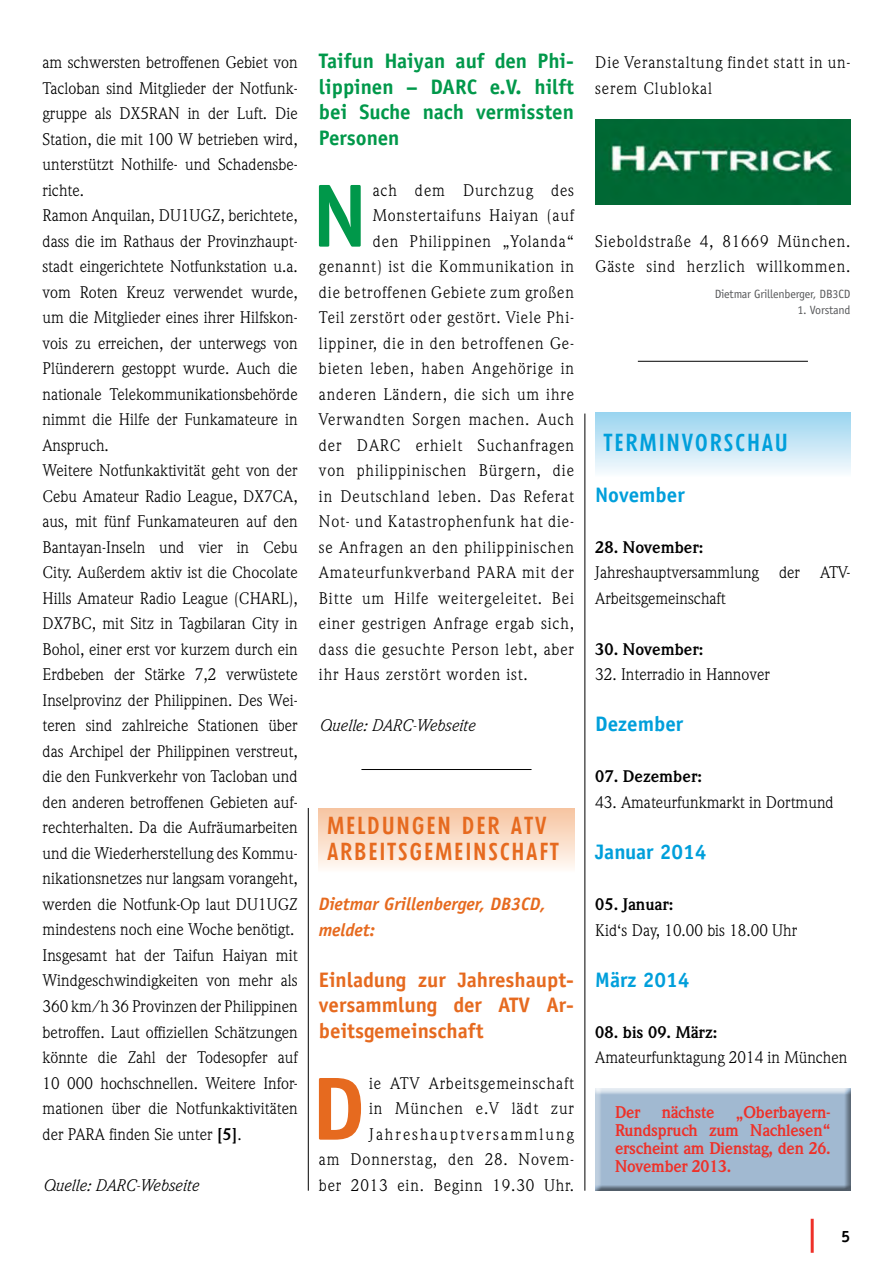
<style>
.page{position:relative;width:893px;height:1263px;background:#fff}
.page>*{position:absolute;margin:0;border:0;box-sizing:border-box;transform-origin:0 0}
.t1{font:700 90px "Officina Sans LT";color:#00984a}
.t2{font:700 90px "Officina Sans LT";color:#e66a1f}
.t3{font:500 condensed 24px/25.5px "Limerick";letter-spacing:.1em;color:#e66a1f}
.t4{font:500 condensed 24px "Limerick";letter-spacing:.1em;color:#009fdb}
.t5{font:700 21px/25.5px "Officina Sans LT";color:#00984a;text-align:justify}
.t6{font:700 21px/25.5px "Officina Sans LT";color:#e66a1f;text-align:justify}
.t7{font:700 21px "Officina Sans LT";color:#009fdb}
.t8{font:italic 700 18px/25.5px "Officina Sans LT";color:#e66a1f}
.t9{font:700 16.65px/18px "Weidemann LT";letter-spacing:-.015em;color:#ee3129;text-align:justify}
.t10{font:16.5px/25.5px "Weidemann LT";color:#000}
.t11{font:16.5px/25.5px "Weidemann LT";letter-spacing:.05em;color:#000}
.t12{font:700 16.5px "Weidemann LT";color:#000}
.t13{font:italic 16.5px "Weidemann LT";color:#000}
.t14{font:700 16.5px "Officina Sans LT";color:#000}
.t15{font:12px "Officina Sans LT";letter-spacing:-.015em;color:#58595b}
.s1{font-weight:700}
</style>
<div class="page">
<hr style="left:811px;top:1219px;width:3px;height:34px;background:#ee3129">
<div style="left:593px;top:1088px;width:258px;height:104px;background:#000;opacity:.5"></div>
<hr style="left:308px;top:808px;width:1px;height:383px;background:#000">
<hr style="left:361px;top:769px;width:170px;height:1px;background:#000">
<div style="left:319px;top:808px;width:255px;height:64px;background:linear-gradient(to bottom,#f6c39f,#fffaf5)"></div>
<hr style="left:638px;top:361px;width:170px;height:1px;background:#000">
<div style="left:595px;top:413px;width:255px;height:63px;background:linear-gradient(to bottom,#9ad4ef,#f8fbfe)"></div>
<img style="left:595px;top:119px;width:255px;height:85px">
<hr style="left:585px;top:414px;width:1px;height:777px;background:#000">
<p class="t10" style="left:43px;top:49px;width:257px">am schwersten betroffenen Gebiet von Tacloban sind Mitglieder der Notfunk&shy;gruppe als DX5RAN in der Luft. Die Station, die mit 100 W betrieben wird, unterstützt Nothilfe- und Schadensbe&shy;richte.<br>Ramon Anquilan, DU1UGZ, berichtete, dass die im Rathaus der Provinzhaupt&shy;stadt eingerichtete Notfunkstation u.a. vom Roten Kreuz verwendet wurde, um die Mitglieder eines ihrer Hilfskon&shy;vois zu erreichen, der unterwegs von Plünderern gestoppt wurde. Auch die nationale Telekommunikationsbehörde nimmt die Hilfe der Funkamateure in Anspruch.<br>Weitere Notfunkaktivität geht von der Cebu Amateur Radio League, DX7CA, aus, mit fünf Funkamateuren auf den Bantayan-Inseln und vier in Cebu City. Außerdem aktiv ist die Chocolate Hills Amateur Radio League (CHARL), DX7BC, mit Sitz in Tagbilaran City in Bohol, einer erst vor kurzem durch ein Erdbeben der Stärke 7,2 verwüstete Inselprovinz der Philippinen. Des Wei&shy;teren sind zahlreiche Stationen über das Archipel der Philippinen verstreut, die den Funkverkehr von Tacloban und den anderen betroffenen Gebieten auf&shy;rechterhalten. Da die Aufräumarbeiten und die Wiederherstellung des Kommu&shy;nikationsnetzes nur langsam vorangeht, werden die Notfunk-Op laut DU1UGZ mindestens noch eine Woche benötigt.<br>Insgesamt hat der Taifun Haiyan mit Windgeschwindigkeiten von mehr als 360 km/h 36 Provinzen der Philippinen betroffen. Laut offiziellen Schätzungen könnte die Zahl der Todesopfer auf 10 000 hochschnellen. Weitere Infor&shy;mationen über die Notfunkaktivitäten der PARA finden Sie unter <span class="s1">[5]</span>.</p>
<p class="t13" style="left:43px;top:1175px;width:157px">Quelle: DARC-Webseite</p>
<p class="t5" style="left:319px;top:48px;width:257px">Taifun Haiyan auf den Phi&shy;lippinen – DARC e.V. hilft bei Suche nach vermissten Personen</p>
<h1 class="t1" style="left:311px;top:160px;width:58px">N</h1>
<p class="t11" style="left:373px;top:177px;width:203px">ach dem Durchzug des</p>
<p class="t11" style="left:373px;top:203px;width:203px">Monstertaifuns Haiyan (auf</p>
<p class="t11" style="left:373px;top:228px;width:203px">den Philippinen „Yolanda“</p>
<p class="t11" style="left:319px;top:254px;width:257px">genannt) ist die Kommunikation in</p>
<p class="t11" style="left:319px;top:279px;width:257px">die betroffenen Gebiete zum großen</p>
<p class="t11" style="left:319px;top:305px;width:257px">Teil zerstört oder gestört. Viele Phi-</p>
<p class="t11" style="left:319px;top:330px;width:257px">lippiner, die in den betroffenen Ge-</p>
<p class="t11" style="left:319px;top:356px;width:257px">bieten leben, haben Angehörige in</p>
<p class="t11" style="left:319px;top:381px;width:257px">anderen Ländern, die sich um ihre</p>
<p class="t11" style="left:319px;top:407px;width:257px">Verwandten Sorgen machen. Auch</p>
<p class="t11" style="left:319px;top:432px;width:257px">der DARC erhielt Suchanfragen</p>
<p class="t11" style="left:319px;top:458px;width:257px">von philippinischen Bürgern, die</p>
<p class="t11" style="left:319px;top:483px;width:257px">in Deutschland leben. Das Referat</p>
<p class="t11" style="left:319px;top:509px;width:257px">Not- und Katastrophenfunk hat die-</p>
<p class="t11" style="left:319px;top:534px;width:257px">se Anfragen an den philippinischen</p>
<p class="t11" style="left:319px;top:560px;width:257px">Amateurfunkverband PARA mit der</p>
<p class="t11" style="left:319px;top:585px;width:257px">Bitte um Hilfe weitergeleitet. Bei</p>
<p class="t11" style="left:319px;top:611px;width:257px">einer gestrigen Anfrage ergab sich,</p>
<p class="t11" style="left:319px;top:636px;width:257px">dass die gesuchte Person lebt, aber</p>
<p class="t11" style="left:319px;top:662px;width:210px">ihr Haus zerstört worden ist.</p>
<p class="t13" style="left:319px;top:716px;width:157px">Quelle: DARC-Webseite</p>
<h2 class="t3" style="left:327px;top:814px;width:233px">MELDUNGEN DER ATV<br>ARBEITSGEMEINSCHAFT</h2>
<p class="t8" style="left:319px;top:891px;width:228px">Dietmar Grillenberger, DB3CD, meldet:</p>
<p class="t6" style="left:319px;top:966px;width:257px">Einladung zur Jahreshaupt&shy;versammlung der ATV Ar&shy;beitsgemeinschaft</p>
<h1 class="t2" style="left:311px;top:1053px;width:55px">D</h1>
<p class="t11" style="left:319px;top:1070px;width:257px;text-align:right">ie ATV Arbeitsgemeinschaft<br>in München e.V lädt zur<br>Jahreshauptversammlung<br>am Donnerstag, den 28. Novem&shy;ber 2013 ein. Beginn 19.30 Uhr.</p>
<p class="t11" style="left:595px;top:49px;width:257px">Die Veranstaltung findet statt in un&shy;serem Clublokal</p>
<p class="t11" style="left:595px;top:228px;width:257px">Sieboldstraße 4, 81669 München.<br>Gäste sind herzlich willkommen.</p>
<p class="t15" style="left:715px;top:287px;width:137px">Dietmar Grillenberger, DB3CD</p>
<p class="t15" style="left:797px;top:303px;width:55px">1. Vorstand</p>
<h2 class="t4" style="left:604px;top:428px;width:185px">TERMINVORSCHAU</h2>
<p class="t7" style="left:595px;top:481px;width:91px">November</p>
<p class="t12" style="left:595px;top:537px;width:110px">28. November:</p>
<p class="t10" style="left:595px;top:560px;width:257px">Jahreshauptversammlung der ATV-<br>Arbeitsgemeinschaft</p>
<p class="t12" style="left:595px;top:639px;width:110px">30. November:</p>
<p class="t10" style="left:595px;top:662px;width:176px">32. Interradio in Hannover</p>
<p class="t7" style="left:595px;top:711px;width:89px">Dezember</p>
<p class="t12" style="left:595px;top:767px;width:108px">07. Dezember:</p>
<p class="t10" style="left:595px;top:789px;width:240px">43. Amateurfunkmarkt in Dortmund</p>
<p class="t7" style="left:595px;top:839px;width:113px">Januar 2014</p>
<p class="t12" style="left:595px;top:895px;width:80px">05. Januar:</p>
<p class="t10" style="left:595px;top:917px;width:203px">Kid‘s Day, 10.00 bis 18.00 Uhr</p>
<p class="t7" style="left:595px;top:966px;width:96px">März 2014</p>
<p class="t12" style="left:595px;top:1022px;width:123px">08. bis 09. März:</p>
<p class="t10" style="left:595px;top:1044px;width:254px">Amateurfunktagung 2014 in München</p>
<p class="t9" style="left:615px;top:1103px;width:217px;text-indent:120px">„Oberbayern-Rundspruch zum Nachlesen“ erscheint am Dienstag, den 26.<br>November 2013.</p>
<p class="t9" style="left:615px;top:1103px;width:27px">Der</p>
<p class="t9" style="left:662px;top:1103px;width:54px">nächste</p>
<p class="t14" style="left:841px;top:1226px;width:11px">5</p>
</div>
